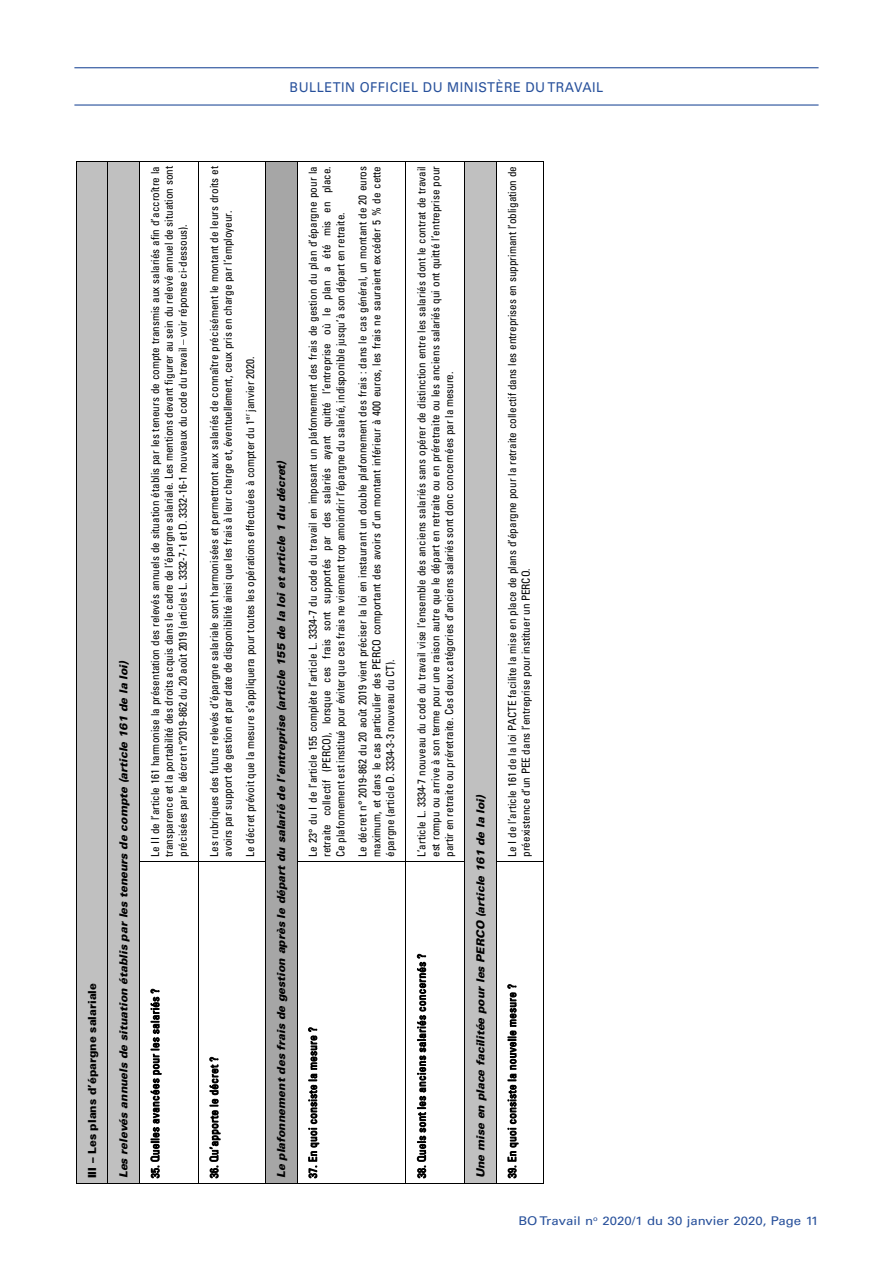
<style>
.page{position:relative;width:893px;height:1263px;background:#fff}
.page>*{position:absolute;margin:0;border:0;box-sizing:border-box;transform-origin:0 0}
.t1{font:13.5px "Univers LT Std";letter-spacing:.04em;color:#27509b;scale:.95 1}
.t2{font:12px "Univers LT Std";color:#27509b;scale:1.1 1}
.t3{font:condensed 11.1px/13.8px "Univers LT Std";letter-spacing:.005em;color:#000;text-align:justify}
.t4{font:italic 900 11.1px "Univers LT Std";color:#000}
.t5{font:condensed 11.1px "Univers LT Std";letter-spacing:.025em;color:#000}
.t6{font:900 11.1px "Univers LT Std";color:#000}
</style>
<div class="page">
<hr style="left:74px;top:67px;width:745px;height:1px;background:#27509b">
<hr style="left:74px;top:104px;width:745px;height:2px;background:#27509b">
<div style="left:77px;top:166px;width:30px;height:1012px;background:#c0c0c0"></div>
<hr style="left:76px;top:161px;width:1px;height:1022px;background:#000">
<hr style="left:77px;top:1183px;width:30px;height:1px;background:#000">
<hr style="left:77px;top:161px;width:30px;height:1px;background:#000">
<div style="left:108px;top:166px;width:31px;height:1012px;background:#c0c0c0"></div>
<hr style="left:107px;top:161px;width:1px;height:1022px;background:#000">
<hr style="left:108px;top:1183px;width:31px;height:1px;background:#000">
<hr style="left:108px;top:161px;width:31px;height:1px;background:#000">
<hr style="left:139px;top:161px;width:1px;height:1022px;background:#000">
<hr style="left:140px;top:1183px;width:58px;height:1px;background:#000">
<hr style="left:140px;top:861px;width:58px;height:1px;background:#000">
<hr style="left:140px;top:161px;width:58px;height:1px;background:#000">
<hr style="left:198px;top:161px;width:1px;height:1022px;background:#000">
<hr style="left:199px;top:1183px;width:66px;height:1px;background:#000">
<hr style="left:199px;top:861px;width:66px;height:1px;background:#000">
<hr style="left:199px;top:161px;width:66px;height:1px;background:#000">
<div style="left:266px;top:166px;width:31px;height:1012px;background:#a6a6a6"></div>
<hr style="left:265px;top:161px;width:1px;height:1022px;background:#000">
<hr style="left:266px;top:1183px;width:31px;height:1px;background:#000">
<hr style="left:266px;top:161px;width:31px;height:1px;background:#000">
<hr style="left:297px;top:161px;width:1px;height:1022px;background:#000">
<hr style="left:297px;top:1183px;width:108px;height:1px;background:#000">
<hr style="left:297px;top:861px;width:108px;height:1px;background:#000">
<hr style="left:297px;top:161px;width:108px;height:1px;background:#000">
<hr style="left:405px;top:161px;width:1px;height:1022px;background:#000">
<hr style="left:406px;top:1183px;width:58px;height:1px;background:#000">
<hr style="left:406px;top:861px;width:58px;height:1px;background:#000">
<hr style="left:406px;top:161px;width:58px;height:1px;background:#000">
<div style="left:465px;top:166px;width:31px;height:1012px;background:#c0c0c0"></div>
<hr style="left:464px;top:161px;width:1px;height:1022px;background:#000">
<hr style="left:465px;top:1183px;width:31px;height:1px;background:#000">
<hr style="left:465px;top:161px;width:31px;height:1px;background:#000">
<hr style="left:496px;top:161px;width:1px;height:1022px;background:#000">
<hr style="left:496px;top:1183px;width:48px;height:1px;background:#000">
<hr style="left:543px;top:862px;width:1px;height:321px;background:#000">
<hr style="left:496px;top:861px;width:48px;height:1px;background:#000">
<hr style="left:543px;top:161px;width:1px;height:700px;background:#000">
<hr style="left:496px;top:161px;width:48px;height:1px;background:#000">
<p class="t1" style="left:290px;top:79px;width:332px">BULLETIN OFFICIEL DU MINISTÈRE DU TRAVAIL</p>
<p class="t6" style="left:85px;top:1178px;width:197px;rotate:-90deg">III – Les plans d’épargne salariale</p>
<p class="t4" style="left:117px;top:1178px;width:519px;rotate:-90deg">Les relevés annuels de situation établis par les teneurs de compte (article 161 de la loi)</p>
<p class="t3" style="left:148px;top:857px;width:692px;rotate:-90deg">Le II de l’article 161 harmonise la présentation des relevés annuels de situation établis par les teneurs de compte transmis aux salariés afin d’accroître la transparence et la portabilité des droits acquis dans le cadre de l’épargne salariale. Les mentions devant figurer au sein du relevé annuel de situation sont précisées par le décret n°2019-862 du 20 août 2019 (articles L. 3332-7-1 et D. 3332-16-1 nouveaux du code du travail – voir réponse ci-dessous).</p>
<p class="t5" style="left:148px;top:1178px;width:191px;rotate:-90deg">35. Quelles avancées pour les salariés ?</p>
<p class="t3" style="left:207px;top:857px;width:692px;rotate:-90deg">Les rubriques des futurs relevés d’épargne salariale sont harmonisées et permettront aux salariés de connaître précisément le montant de leurs droits et avoirs par support de gestion et par date de disponibilité ainsi que les frais à leur charge et, éventuellement, ceux pris en charge par l’employeur.</p>
<p class="t3" style="left:243px;top:857px;width:502px;rotate:-90deg">Le décret prévoit que la mesure s’appliquera pour toutes les opérations effectuées à compter du 1<sup>er</sup> janvier 2020.</p>
<p class="t5" style="left:207px;top:1178px;width:123px;rotate:-90deg">36. Qu’apporte le décret ?</p>
<p class="t4" style="left:274px;top:1178px;width:719px;rotate:-90deg">Le plafonnement des frais de gestion après le départ du salarié de l’entreprise (article 155 de la loi et article 1 du décret)</p>
<p class="t3" style="left:306px;top:857px;width:692px;rotate:-90deg">Le 23° du I de l’article 155 complète l’article L. 3334-7 du code du travail en imposant un plafonnement des frais de gestion du plan d’épargne pour la retraite collectif (PERCO), lorsque ces frais sont supportés par des salariés ayant quitté l’entreprise où le plan a été mis en place.<br>Ce plafonnement est institué pour éviter que ces frais ne viennent trop amoindrir l’épargne du salarié, indisponible jusqu’à son départ en retraite.</p>
<p class="t3" style="left:356px;top:857px;width:692px;rotate:-90deg">Le décret n° 2019-862 du 20 août 2019 vient préciser la loi en instaurant un double plafonnement des frais : dans le cas général, un montant de 20 euros maximum, et dans le cas particulier des PERCO comportant des avoirs d’un montant inférieur à 400 euros, les frais ne sauraient excéder 5 % de cette épargne (article D. 3334-3-3 nouveau du CT).</p>
<p class="t5" style="left:306px;top:1178px;width:153px;rotate:-90deg">37. En quoi consiste la mesure ?</p>
<p class="t3" style="left:415px;top:857px;width:692px;rotate:-90deg">L’article L. 3334-7 nouveau du code du travail vise l’ensemble des anciens salariés sans opérer de distinction entre les salariés dont le contrat de travail est rompu ou arrive à son terme pour une raison autre que le départ en retraite ou en préretraite ou les anciens salariés qui ont quitté l’entreprise pour partir en retraite ou préretraite. Ces deux catégories d’anciens salariés sont donc concernées par la mesure.</p>
<p class="t5" style="left:415px;top:1178px;width:226px;rotate:-90deg">38. Quels sont les anciens salariés concernés ?</p>
<p class="t4" style="left:473px;top:1178px;width:385px;rotate:-90deg">Une mise en place facilitée pour les PERCO (article 161 de la loi)</p>
<p class="t3" style="left:505px;top:857px;width:692px;rotate:-90deg">Le I de l’article 161 de la loi PACTE facilite la mise en place de plans d’épargne pour la retraite collectif dans les entreprises en supprimant l’obligation de préexistence d’un PEE dans l’entreprise pour instituer un PERCO.</p>
<p class="t5" style="left:505px;top:1178px;width:196px;rotate:-90deg">39. En quoi consiste la nouvelle mesure ?</p>
<p class="t2" style="left:518px;top:1213px;width:274px">BO Travail n<sup>o</sup> 2020/1 du 30 janvier 2020, Page 11</p>
</div>
